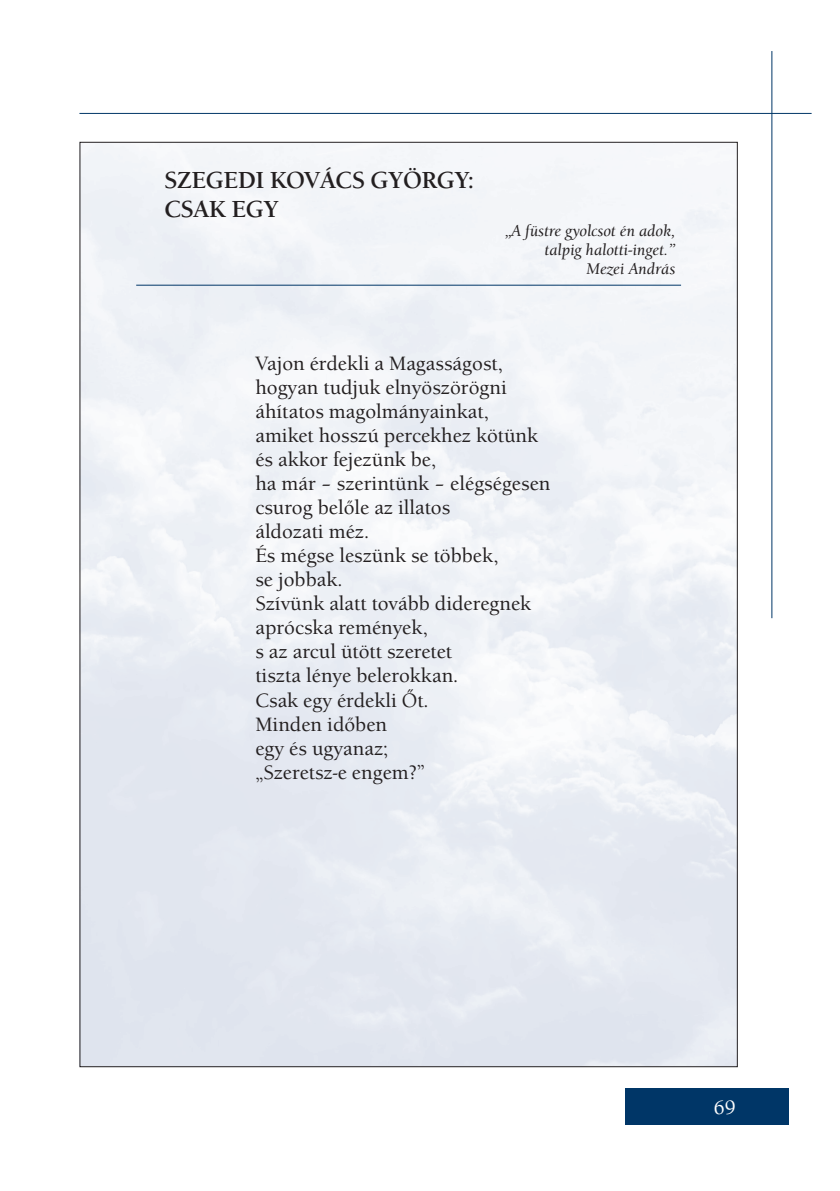
<style>
.page{position:relative;width:840px;height:1191px;background:#fff}
.page>*{position:absolute;margin:0;border:0;box-sizing:border-box;transform-origin:0 0}
.t1{font:700 24px/28.8px "Berkeley Old Sty Itc TEE";color:#231f20}
.t2{font:500 20px/24px "Berkeley Old Sty Itc TEE";color:#231f20}
.t3{font:500 20px "Berkeley Old Sty Itc TEE";color:#fff}
.t4{font:italic 500 16px/19.2px "Berkeley Old Sty Itc TEE";color:#231f20;text-align:right}
</style>
<div class="page">
<img style="left:81px;top:144px;width:654px;height:921px">
<div style="left:624px;top:1089px;width:164px;height:36px;background:#003667"></div>
<hr style="left:79px;top:113px;width:732px;height:1px;background:#003667">
<hr style="left:771px;top:51px;width:1px;height:567px;background:#003667">
<hr style="left:136px;top:285px;width:544px;height:1px;background:#003667">
<p class="t1" style="left:164px;top:166px;width:311px">SZEGEDI KOVÁCS GYÖRGY:<br>CSAK EGY</p>
<p class="t4" style="left:505px;top:221px;width:171px">„A füstre gyolcsot én adok, talpig halotti-inget.”<br>Mezei András</p>
<p class="t2" style="left:255px;top:352px;width:296px">Vajon érdekli a Magasságost, hogyan tudjuk elnyöszörögni áhítatos magolmányainkat, amiket hosszú percekhez kötünk és akkor fejezünk be,<br>ha már – szerintünk – elégségesen csurog belőle az illatos<br>áldozati méz.<br>És mégse leszünk se többek,<br>se jobbak.<br>Szívünk alatt tovább dideregnek aprócska remények,<br>s az arcul ütött szeretet<br>tiszta lénye belerokkan.<br>Csak egy érdekli Őt.<br>Minden időben<br>egy és ugyanaz;<br>„Szeretsz-e engem?”</p>
<p class="t3" style="left:713px;top:1096px;width:24px">69</p>
</div>
